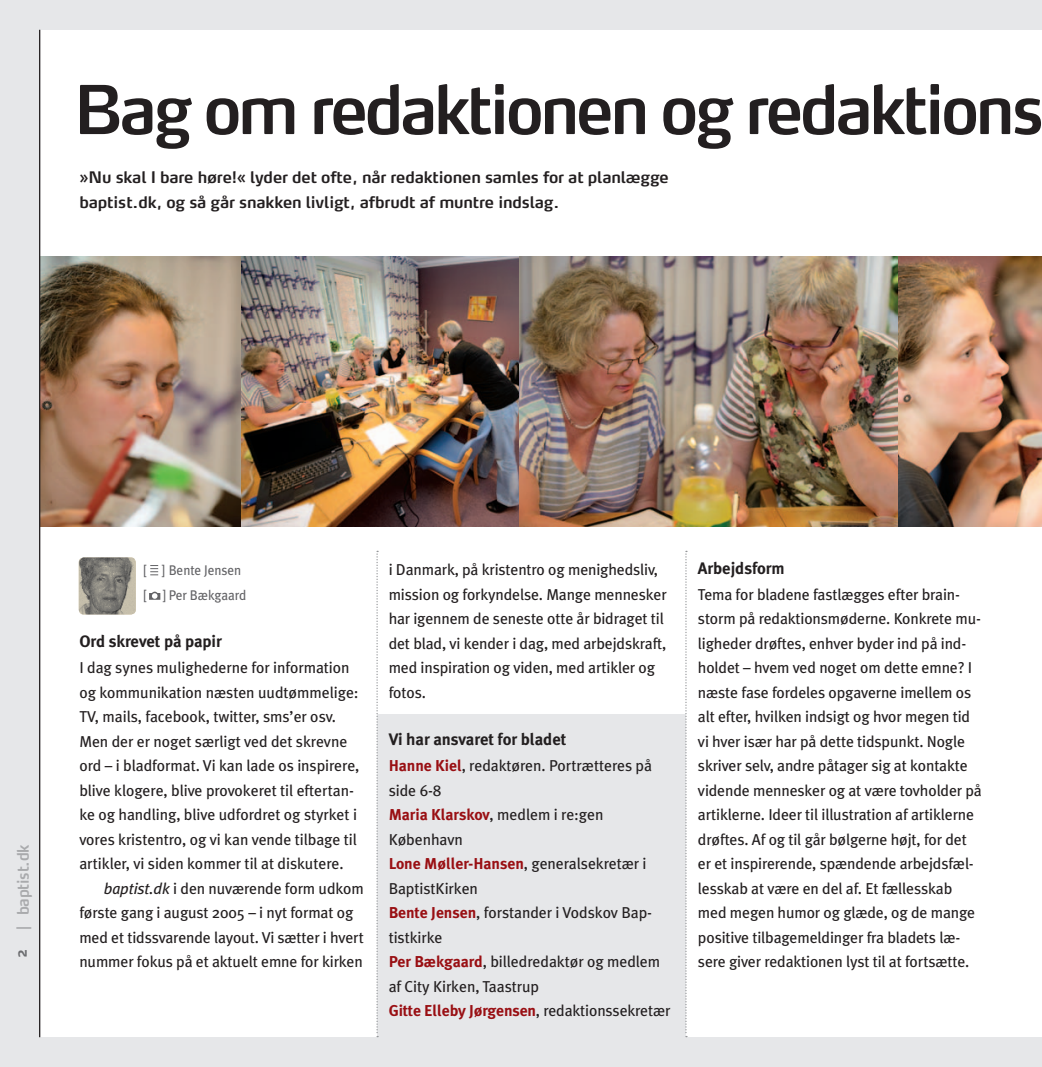
<style>
.page{position:relative;width:1042px;height:1067px;background:#fff}
.page>*{position:absolute;margin:0;border:0;box-sizing:border-box;transform-origin:0 0}
.Rubrik_38{font:600 66.5px "Max OT";letter-spacing:-.05em;color:#231f20;scale:.96 1}
.Mellemrubrik_9_14{font:700 16.62px "Meta Plus";letter-spacing:-.005em;color:#231f20}
.Brødtxt_9_14{font:15.75px/24.5px "Meta Plus";letter-spacing:-.01em;color:#231f20}
.Manchet{font:600 15.75px/24.5px "Max OT";letter-spacing:-.01em;color:#231f20}
.Brødtxt_9_14-2{font:700 15.75px "Meta Plus";letter-spacing:-.01em;color:#990f13}
.Manchet-2{font:600 15.75px "Max OT";letter-spacing:-.02em;color:#6c6d70;scale:.93 1}
.Byline{font:14px "Meta Plus";letter-spacing:-.005em;color:#636366;scale:.95 1}
.s1{font-style:italic}
.s2{font-weight:700;color:#990f13}
.s3{font-weight:400;color:#231f20}
</style>
<div class="page">
<div style="left:0;top:0;width:1042px;height:30px;background:#e6e7e9"></div>
<div style="left:0;top:1037px;width:1042px;height:30px;background:#e6e7e9"></div>
<div style="left:377px;top:714px;width:309px;height:341px;background:#e6e7e9"></div>
<img style="left:40px;top:257px;width:202px;height:269px">
<img style="left:898px;top:257px;width:144px;height:269px">
<img style="left:242px;top:257px;width:278px;height:269px">
<img style="left:520px;top:257px;width:378px;height:269px">
<img style="left:79px;top:557px;width:57px;height:57px">
<svg style="left:150px;top:565px;width:8px;height:10px"></svg>
<svg style="left:149px;top:591px;width:11px;height:9px"></svg>
<svg style="left:376px;top:551px;width:2px;height:486px"></svg>
<svg style="left:685px;top:551px;width:2px;height:486px"></svg>
<div style="left:0;top:30px;width:40px;height:1007px;background:#e6e7e9"></div>
<hr style="left:39px;top:30px;width:1px;height:1007px;background:#231f20">
<p class="Rubrik_38" style="left:74px;top:67px;width:1012px">Bag om redaktionen og redaktions</p>
<p class="Manchet" style="left:79px;top:165px;width:591px">»Nu skal I bare høre!« lyder det ofte, når redaktionen samles for at planlægge baptist.dk, og så går snakken livligt, afbrudt af muntre indslag.</p>
<p class="Manchet-2" style="left:13px;top:930px;width:94px;rotate:-90deg">| baptist.dk</p>
<p class="Manchet-2" style="left:11px;top:957px;width:11px;rotate:-90deg">2</p>
<p class="Byline" style="left:144px;top:562px;width:104px">[ ] Bente Jensen</p>
<p class="Byline" style="left:144px;top:587px;width:109px">[ ] Per Bækgaard</p>
<p class="Mellemrubrik_9_14" style="left:79px;top:631px;width:144px">Ord skrevet på papir</p>
<p class="Brødtxt_9_14" style="left:79px;top:655px;width:282px">I dag synes mulighederne for information og kommunikation næsten uudtømmelige:<br>TV, mails, facebook, twitter, sms’er osv.<br>Men der er noget særligt ved det skrevne ord – i bladformat. Vi kan lade os inspirere, blive klogere, blive provokeret til eftertan&shy;ke og handling, blive udfordret og styrket i vores kristentro, og vi kan vende tilbage til artikler, vi siden kommer til at diskutere.</p>
<p class="Brødtxt_9_14" style="left:79px;top:876px;width:286px;text-indent:25px"><span class="s1">baptist.dk</span> i den nuværende form udkom første gang i august 2005 – i nyt format og med et tidssvarende layout. Vi sætter i hvert nummer fokus på et aktuelt emne for kirken</p>
<p class="Brødtxt_9_14" style="left:389px;top:557px;width:280px">i Danmark, på kristentro og menighedsliv, mission og forkyndelse. Mange mennesker har igennem de seneste otte år bidraget til det blad, vi kender i dag, med arbejdskraft, med inspiration og viden, med artikler og fotos.</p>
<p class="Mellemrubrik_9_14" style="left:389px;top:729px;width:179px">Vi har ansvaret for bladet</p>
<p class="Brødtxt_9_14" style="left:389px;top:753px;width:265px"><span class="s2">Hanne Kiel</span>, redaktøren. Portrætteres på side 6-8</p>
<p class="Brødtxt_9_14" style="left:389px;top:802px;width:216px"><span class="s2">Maria Klarskov</span>, medlem i re:gen<br>København</p>
<p class="Brødtxt_9_14" style="left:389px;top:851px;width:259px"><span class="s2">Lone Møller-Hansen</span>, generalsekretær i<br>BaptistKirken</p>
<p class="Brødtxt_9_14" style="left:389px;top:900px;width:265px"><span class="s2">Bente Jensen</span>, forstander i Vodskov Bap&shy;tistkirke</p>
<p class="Brødtxt_9_14" style="left:389px;top:949px;width:273px"><span class="s2">Per Bækgaard</span>, billedredaktør og medlem af City Kirken, Taastrup</p>
<p class="Brødtxt_9_14-2" style="left:389px;top:1001px;width:283px">Gitte Elleby Jørgensen<span class="s3">, redaktionssekretær</span></p>
<p class="Mellemrubrik_9_14" style="left:698px;top:558px;width:88px">Arbejdsform</p>
<p class="Brødtxt_9_14" style="left:698px;top:582px;width:285px">Tema for bladene fastlægges efter brain&shy;storm på redaktionsmøderne. Konkrete mu&shy;ligheder drøftes, enhver byder ind på ind&shy;holdet – hvem ved noget om dette emne? I næste fase fordeles opgaverne imellem os alt efter, hvilken indsigt og hvor megen tid vi hver især har på dette tidspunkt. Nogle skriver selv, andre påtager sig at kontakte vidende mennesker og at være tovholder på artiklerne. Ideer til illustration af artiklerne drøftes. Af og til går bølgerne højt, for det er et inspirerende, spændende arbejdsfæl&shy;lesskab at være en del af. Et fællesskab med megen humor og glæde, og de mange positive tilbagemeldinger fra bladets læ&shy;sere giver redaktionen lyst til at fortsætte.</p>
</div>
